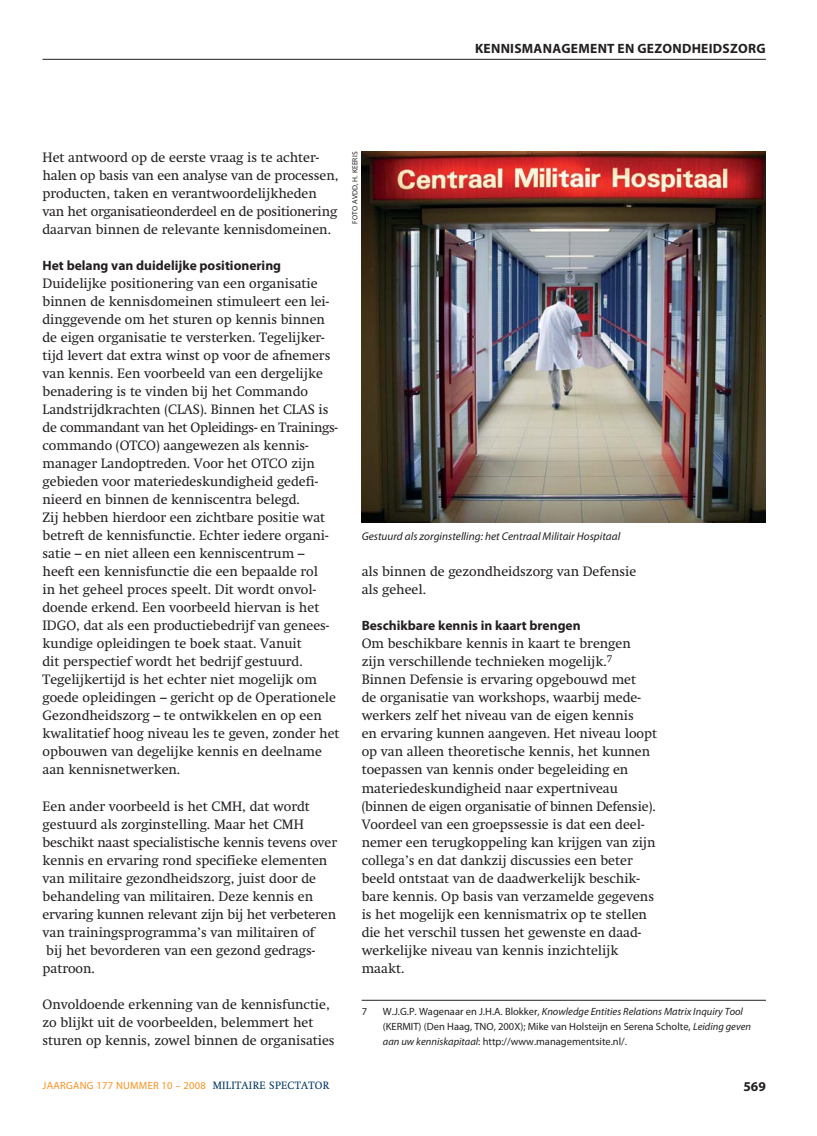
<style>
.page{position:relative;width:817px;height:1136px;background:#fff}
.page>*{position:absolute;margin:0;border:0;box-sizing:border-box;transform-origin:0 0}
.t1{font:13.5px/18px "Swift";color:#231f20}
.t2{font:700 13.5px "Myriad Pro";color:#231f20}
.t3{font:700 13.5px "Myriad Pro";letter-spacing:.02em;color:#231f20}
.t4{font:italic 11.25px "Myriad Pro";color:#231f20}
.t5{font:10.5px/15px "Myriad Pro";color:#231f20}
.t6{font:10.5px "Myriad Pro";letter-spacing:.025em;color:#f7901e}
.t7{font:7.5px "Myriad Pro";letter-spacing:.02em;color:#231f20}
.s1{font-style:italic}
.s2{font-family:"Swift";color:#003562}
</style>
<div class="page">
<hr style="left:43px;top:59px;width:722px;height:1px;background:#231f20">
<hr style="left:361px;top:999px;width:404px;height:1px;background:#231f20">
<img style="left:361px;top:152px;width:404px;height:370px">
<p class="t3" style="left:475px;top:43px;width:292px">KENNISMANAGEMENT EN GEZONDHEIDSZORG</p>
<p class="t1" style="left:43px;top:150px;width:297px">Het antwoord op de eerste vraag is te achter&shy;halen op basis van een analyse van de processen, producten, taken en verantwoordelijkheden van het organisatieonderdeel en de positionering daarvan binnen de relevante kennisdomeinen.</p>
<p class="t2" style="left:43px;top:260px;width:240px">Het belang van duidelijke positionering</p>
<p class="t1" style="left:43px;top:276px;width:298px">Duidelijke positionering van een organisatie binnen de kennisdomeinen stimuleert een lei&shy;dinggevende om het sturen op kennis binnen de eigen organisatie te versterken. Tegelijker&shy;tijd levert dat extra winst op voor de afnemers van kennis. Een voorbeeld van een dergelijke benadering is te vinden bij het Commando Landstrijdkrachten (CLAS). Binnen het CLAS is de commandant van het Opleidings- en Trainings&shy;commando (OTCO) aangewezen als kennis&shy;manager Landoptreden. Voor het OTCO zijn gebieden voor materiedeskundigheid gedefi&shy;nieerd en binnen de kenniscentra belegd.<br>Zij hebben hierdoor een zichtbare positie wat betreft de kennisfunctie. Echter iedere organi&shy;satie – en niet alleen een kenniscentrum – heeft een kennisfunctie die een bepaalde rol<br>in het geheel proces speelt. Dit wordt onvol&shy;doende erkend. Een voorbeeld hiervan is het IDGO, dat als een productiebedrijf van genees&shy;kundige opleidingen te boek staat. Vanuit<br>dit perspectief wordt het bedrijf gestuurd.<br>Tegelijkertijd is het echter niet mogelijk om goede opleidingen – gericht op de Operationele Gezondheidszorg – te ontwikkelen en op een kwalitatief hoog niveau les te geven, zonder het opbouwen van degelijke kennis en deelname aan kennisnetwerken.</p>
<p class="t1" style="left:43px;top:798px;width:296px">Een ander voorbeeld is het CMH, dat wordt gestuurd als zorginstelling. Maar het CMH beschikt naast specialistische kennis tevens over kennis en ervaring rond specifieke elementen van militaire gezondheidszorg, juist door de behandeling van militairen. Deze kennis en ervaring kunnen relevant zijn bij het verbeteren van trainingsprogramma’s van militairen of<br>bij het bevorderen van een gezond gedrags&shy;patroon.</p>
<p class="t1" style="left:43px;top:996px;width:293px">Onvoldoende erkenning van de kennisfunctie, zo blijkt uit de voorbeelden, belemmert het sturen op kennis, zowel binnen de organisaties</p>
<p class="t7" style="left:350px;top:224px;width:74px;rotate:-90deg">FOTO AVDD, H. KEERIS</p>
<p class="t4" style="left:361px;top:530px;width:260px">Gestuurd als zorginstelling: het Centraal Militair Hospitaal</p>
<p class="t1" style="left:361px;top:564px;width:276px">als binnen de gezondheidszorg van Defensie als geheel.</p>
<p class="t2" style="left:361px;top:620px;width:220px">Beschikbare kennis in kaart brengen</p>
<p class="t1" style="left:361px;top:636px;width:297px">Om beschikbare kennis in kaart te brengen zijn verschillende technieken mogelijk.<sup>7<br></sup>Binnen Defensie is ervaring opgebouwd met<br>de organisatie van workshops, waarbij mede&shy;werkers zelf het niveau van de eigen kennis<br>en ervaring kunnen aangeven. Het niveau loopt op van alleen theoretische kennis, het kunnen toepassen van kennis onder begeleiding en materiedeskundigheid naar expertniveau (binnen de eigen organisatie of binnen Defensie).<br>Voordeel van een groepssessie is dat een deel&shy;nemer een terugkoppeling kan krijgen van zijn collega’s en dat dankzij discussies een beter beeld ontstaat van de daadwerkelijk beschik&shy;bare kennis. Op basis van verzamelde gegevens is het mogelijk een kennismatrix op te stellen die het verschil tussen het gewenste en daad&shy;werkelijke niveau van kennis inzichtelijk maakt.</p>
<p class="t5" style="left:361px;top:1003px;width:7px">7</p>
<p class="t5" style="left:383px;top:1003px;width:369px">W.J.G.P. Wagenaar en J.H.A. Blokker, <span class="s1">Knowledge Entities Relations Matrix Inquiry Tool </span>(KERMIT) (Den Haag, TNO, 200X); Mike van Holsteijn en Serena Scholte, <span class="s1">Leiding geven aan uw kenniskapitaal</span>: http://www.managementsite.nl/.</p>
<p class="t6" style="left:43px;top:1078px;width:288px">JAARGANG 177 NUMMER 10 – 2008 <span class="s2">MILITAIRE SPECTATOR</span></p>
<p class="t2" style="left:743px;top:1081px;width:24px">569</p>
</div>
